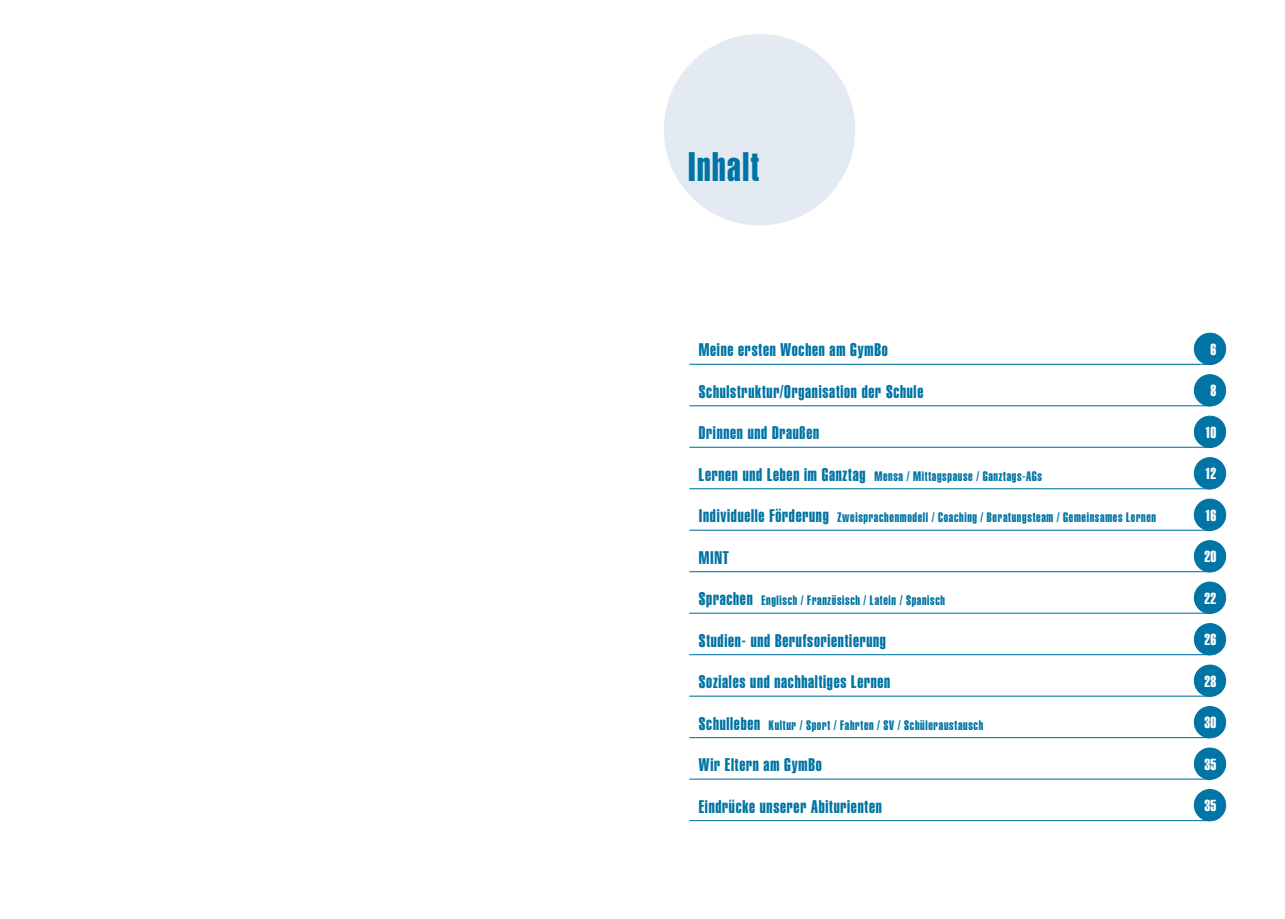
<style>
.page{position:relative;width:1285px;height:919px;background:#fff}
.page>*{position:absolute;margin:0;border:0;box-sizing:border-box;transform-origin:0 0}
.t1{font:40.5px "Helvetica Extra Compressed";letter-spacing:.04em;color:#0074a4}
.t2{font:18px "Helvetica Extra Compressed";letter-spacing:.04em;color:#0074a4}
.t3{font:15.75px "Helvetica Extra Compressed";letter-spacing:.015em;color:#fff}
.t4{font:13.5px "Helvetica Extra Compressed";letter-spacing:.05em;color:#0074a4}
.s1{font-size:18px}
</style>
<div class="page">
<div style="left:663px;top:34px;width:192px;height:191px;background:#e4eaf2;border-radius:50%"></div>
<hr style="left:689px;top:364px;width:521px;height:1px;background:#0074a4">
<hr style="left:689px;top:405px;width:521px;height:1px;background:#0074a4">
<hr style="left:689px;top:446px;width:521px;height:2px;background:#0074a4">
<hr style="left:689px;top:488px;width:521px;height:1px;background:#0074a4">
<hr style="left:689px;top:529px;width:521px;height:1px;background:#0074a4">
<hr style="left:689px;top:571px;width:521px;height:1px;background:#0074a4">
<hr style="left:689px;top:612px;width:521px;height:1px;background:#0074a4">
<hr style="left:689px;top:654px;width:521px;height:1px;background:#0074a4">
<hr style="left:689px;top:695px;width:521px;height:1px;background:#0074a4">
<hr style="left:689px;top:737px;width:521px;height:1px;background:#0074a4">
<hr style="left:689px;top:778px;width:521px;height:1px;background:#0074a4">
<hr style="left:689px;top:820px;width:521px;height:1px;background:#0074a4">
<div style="left:1193px;top:333px;width:32px;height:31px;background:#0074a4;border-radius:50%"></div>
<div style="left:1193px;top:333px;width:32px;height:32px;border:1px solid #0074a4;border-radius:50%"></div>
<div style="left:1193px;top:374px;width:32px;height:32px;background:#0074a4;border-radius:50%"></div>
<div style="left:1193px;top:374px;width:32px;height:32px;border:1px solid #0074a4;border-radius:50%"></div>
<div style="left:1193px;top:416px;width:32px;height:31px;background:#0074a4;border-radius:50%"></div>
<div style="left:1193px;top:416px;width:32px;height:32px;border:1px solid #0074a4;border-radius:50%"></div>
<div style="left:1193px;top:457px;width:32px;height:32px;background:#0074a4;border-radius:50%"></div>
<div style="left:1193px;top:457px;width:32px;height:32px;border:1px solid #0074a4;border-radius:50%"></div>
<div style="left:1193px;top:499px;width:32px;height:31px;background:#0074a4;border-radius:50%"></div>
<div style="left:1193px;top:499px;width:32px;height:31px;border:1px solid #0074a4;border-radius:50%"></div>
<div style="left:1193px;top:540px;width:32px;height:32px;background:#0074a4;border-radius:50%"></div>
<div style="left:1193px;top:540px;width:32px;height:32px;border:1px solid #0074a4;border-radius:50%"></div>
<div style="left:1193px;top:582px;width:32px;height:31px;background:#0074a4;border-radius:50%"></div>
<div style="left:1193px;top:581px;width:32px;height:32px;border:1px solid #0074a4;border-radius:50%"></div>
<div style="left:1193px;top:623px;width:32px;height:32px;background:#0074a4;border-radius:50%"></div>
<div style="left:1193px;top:623px;width:32px;height:32px;border:1px solid #0074a4;border-radius:50%"></div>
<div style="left:1193px;top:665px;width:32px;height:31px;background:#0074a4;border-radius:50%"></div>
<div style="left:1193px;top:664px;width:32px;height:32px;border:1px solid #0074a4;border-radius:50%"></div>
<div style="left:1193px;top:706px;width:32px;height:31px;background:#0074a4;border-radius:50%"></div>
<div style="left:1193px;top:706px;width:32px;height:32px;border:1px solid #0074a4;border-radius:50%"></div>
<div style="left:1193px;top:748px;width:32px;height:31px;background:#0074a4;border-radius:50%"></div>
<div style="left:1193px;top:747px;width:32px;height:32px;border:1px solid #0074a4;border-radius:50%"></div>
<div style="left:1193px;top:789px;width:32px;height:31px;background:#0074a4;border-radius:50%"></div>
<div style="left:1193px;top:789px;width:32px;height:32px;border:1px solid #0074a4;border-radius:50%"></div>
<h1 class="t1" style="left:687px;top:142px;width:73px">Inhalt</h1>
<h2 class="t2" style="left:698px;top:339px;width:190px">Meine ersten Wochen am GymBo</h2>
<h2 class="t2" style="left:698px;top:380px;width:226px">Schulstruktur/Organisation der Schule</h2>
<h2 class="t2" style="left:698px;top:422px;width:122px">Drinnen und Draußen</h2>
<p class="t4" style="left:698px;top:468px;width:344px"><span class="s1">Lernen und Leben im Ganztag</span> Mensa / Mittagspause / Ganztags-AGs</p>
<p class="t4" style="left:698px;top:509px;width:458px"><span class="s1">Individuelle Förderung</span> Zweisprachenmodell / Coaching / Beratungsteam / Gemeinsames Lernen</p>
<h2 class="t2" style="left:698px;top:546px;width:32px">MINT</h2>
<p class="t4" style="left:698px;top:592px;width:248px"><span class="s1">Sprachen</span> Englisch / Französisch / Latein / Spanisch</p>
<h2 class="t2" style="left:698px;top:629px;width:188px">Studien- und Berufsorientierung</h2>
<h2 class="t2" style="left:698px;top:670px;width:193px">Soziales und nachhaltiges Lernen</h2>
<p class="t4" style="left:698px;top:716px;width:286px"><span class="s1">Schulleben</span> Kultur / Sport / Fahrten / SV / Schüleraustausch</p>
<h2 class="t2" style="left:698px;top:753px;width:124px">Wir Eltern am GymBo</h2>
<h2 class="t2" style="left:698px;top:795px;width:184px">Eindrücke unserer Abiturienten</h2>
<p class="t3" style="left:1210px;top:340px;width:7px">6</p>
<p class="t3" style="left:1210px;top:381px;width:7px">8</p>
<p class="t3" style="left:1204px;top:422px;width:13px">10</p>
<p class="t3" style="left:1204px;top:464px;width:13px">12</p>
<p class="t3" style="left:1204px;top:505px;width:13px">16</p>
<p class="t3" style="left:1204px;top:547px;width:13px">20</p>
<p class="t3" style="left:1204px;top:588px;width:13px">22</p>
<p class="t3" style="left:1204px;top:630px;width:13px">26</p>
<p class="t3" style="left:1204px;top:671px;width:13px">28</p>
<p class="t3" style="left:1204px;top:713px;width:13px">30</p>
<p class="t3" style="left:1204px;top:754px;width:13px">35</p>
<p class="t3" style="left:1204px;top:796px;width:13px">35</p>
</div>
